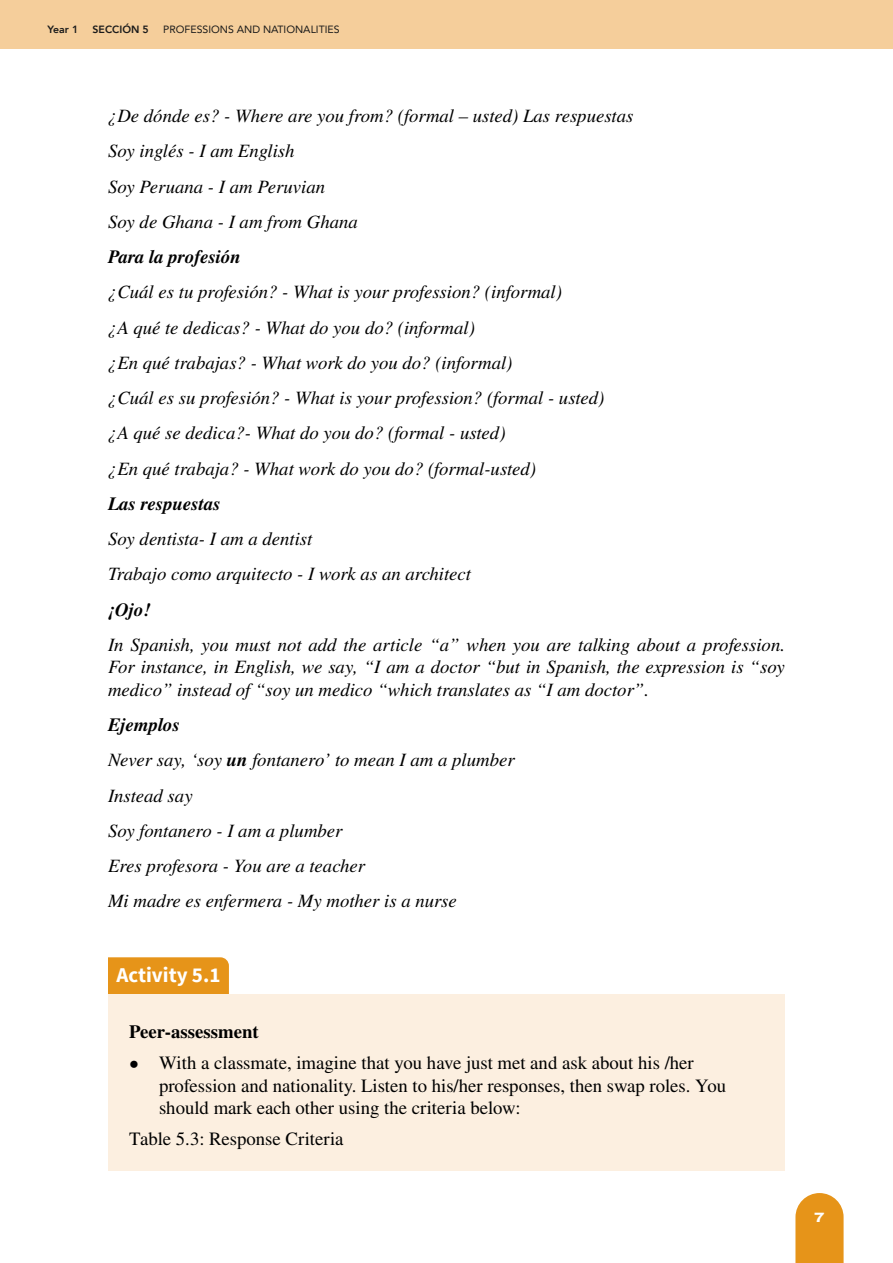
<style>
.page{position:relative;width:893px;height:1263px;background:#fff}
.page>*{position:absolute;margin:0;border:0;box-sizing:border-box;transform-origin:0 0}
.t1{font:700 21px "Source Sans Pro";color:#fff}
.t2{font:italic 18.75px/35.2px "STIX General";color:#000}
.t3{font:18.75px/22.5px "STIX General";color:#000}
.t4{font:italic 700 18.75px "STIX General";color:#000}
.t5{font:700 18.75px "STIX General";color:#000}
.t6{font:800 13.5px "Archivo Expanded";color:#fff}
.t7{font:10.5px "Avenir";color:#1a1a1a}
.t8{font:800 10.5px "Avenir";color:#1a1a1a}
.s1{font-weight:700}
</style>
<div class="page">
<div style="left:0;top:0;width:893px;height:49px;background:#f5ce9b"></div>
<svg style="left:795px;top:1193px;width:49px;height:70px;background:#e89d2e"></svg>
<div style="left:108px;top:957px;width:121px;height:37px;background:#e69419"></div>
<div style="left:108px;top:994px;width:677px;height:70px;background:#fcefe0"></div>
<div style="left:108px;top:1025px;width:677px;height:115px;background:#fcefe0"></div>
<div style="left:108px;top:1101px;width:677px;height:70px;background:#fcefe0"></div>
<p class="t8" style="left:48px;top:21px;width:32px">Year 1</p>
<p class="t8" style="left:93px;top:21px;width:58px">SECCIÓN 5</p>
<p class="t7" style="left:163px;top:21px;width:178px">PROFESSIONS AND NATIONALITIES</p>
<p class="t2" style="left:108px;top:98px;width:527px">¿De dónde es? - Where are you from? (formal – usted) Las respuestas Soy inglés - I am English<br>Soy Peruana - I am Peruvian<br>Soy de Ghana - I am from Ghana</p>
<p class="t4" style="left:108px;top:244px;width:134px">Para la profesión</p>
<p class="t2" style="left:108px;top:274px;width:498px">¿Cuál es tu profesión? - What is your profession? (informal)<br>¿A qué te dedicas? - What do you do? (informal)<br>¿En qué trabajas? - What work do you do? (informal)<br>¿Cuál es su profesión? - What is your profession? (formal - usted) ¿A qué se dedica?- What do you do? (formal - usted)<br>¿En qué trabaja? - What work do you do? (formal-usted)</p>
<p class="t4" style="left:108px;top:491px;width:114px">Las respuestas</p>
<p class="t2" style="left:108px;top:521px;width:364px">Soy dentista- I am a dentist<br>Trabajo como arquitecto - I work as an architect</p>
<p class="t4" style="left:108px;top:597px;width:44px">¡Ojo!</p>
<p class="t2" style="left:108px;top:633px;width:679px;line-height:22.5px;text-align:justify">In Spanish, you must not add the article “a” when you are talking about a profession.<br>For instance, in English, we say, “I am a doctor “but in Spanish, the expression is “soy medico” instead of “soy un medico “which translates as “I am doctor”.</p>
<p class="t2" style="left:108px;top:707px;width:408px"><span class="s1">Ejemplos<br></span>Never say, ‘soy <span class="s1">un</span> fontanero’ to mean I am a plumber<br>Instead say<br>Soy fontanero - I am a plumber<br>Eres profesora - You are a teacher<br>Mi madre es enfermera - My mother is a nurse</p>
<p class="t1" style="left:117px;top:960px;width:105px">Activity 5.1</p>
<p class="t5" style="left:129px;top:1018px;width:131px">Peer-assessment</p>
<p class="t3" style="left:159px;top:1052px;width:569px;text-indent:-30px">• With a classmate, imagine that you have just met and ask about his /her profession and nationality. Listen to his/her responses, then swap roles. You should mark each other using the criteria below:</p>
<p class="t3" style="left:129px;top:1128px;width:216px">Table 5.3: Response Criteria</p>
<p class="t6" style="left:815px;top:1207px;width:11px">7</p>
</div>
